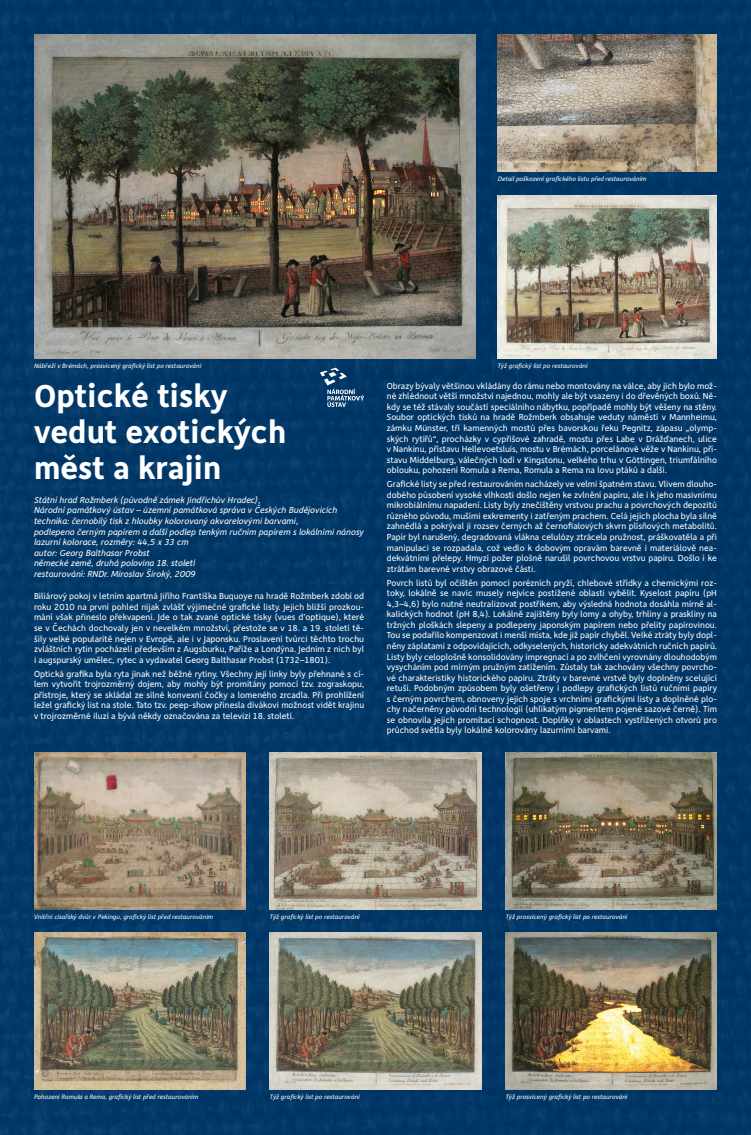
<style>
.page{position:relative;width:751px;height:1135px;background:#fff}
.page>*{position:absolute;margin:0;border:0;box-sizing:border-box;transform-origin:0 0}
.t1{font:700 32px/36.4px "Depot";color:#fff}
.t2{font:8.8px/10.6px "Depot";color:#fff;text-align:justify}
.t3{font:italic 8.8px/10.6px "Depot";color:#fff}
.t4{font:italic 6.4px "Depot";color:#fff}
</style>
<div class="page">
<img style="left:0;top:0;width:751px;height:1135px">
<img style="left:497px;top:34px;width:220px;height:138px">
<img style="left:497px;top:195px;width:220px;height:163px">
<img style="left:505px;top:753px;width:212px;height:157px">
<img style="left:505px;top:932px;width:212px;height:157px">
<img style="left:34px;top:753px;width:211px;height:157px">
<img style="left:34px;top:932px;width:211px;height:157px">
<img style="left:270px;top:753px;width:211px;height:157px">
<img style="left:270px;top:932px;width:211px;height:157px">
<svg style="left:320px;top:368px;width:44px;height:39px;background:#2f5b82"></svg>
<img style="left:34px;top:34px;width:441px;height:324px">
<p class="t4" style="left:497px;top:175px;width:150px">Detail poškození grafického listu před restaurováním</p>
<p class="t4" style="left:34px;top:362px;width:169px">Nábřeží v Brémách, prosvícený grafický list po restaurování</p>
<h1 class="t1" style="left:34px;top:376px;width:254px">Optické tisky vedut exotických měst a krajin</h1>
<p class="t3" style="left:34px;top:494px;width:331px">Státní hrad Rožmberk (původně zámek Jindřichův Hradec),<br>Národní památkový ústav – územní památková správa v Českých Budějovicích technika: černobílý tisk z hloubky kolorovaný akvarelovými barvami,<br>podlepeno černým papírem a další podlep tenkým ručním papírem s lokálními nánosy lazurní kolorace, rozměry: 44,5 x 33 cm<br>autor: Georg Balthasar Probst<br>německé země, druhá polovina 18. století<br>restaurování: RNDr. Miroslav Široký, 2009</p>
<p class="t2" style="left:34px;top:591px;width:331px">Biliárový pokoj v letním apartmá Jiřího Františka Buquoye na hradě Rožmberk zdobí od roku 2010 na první pohled nijak zvlášť výjimečné grafické listy. Jejich bližší prozkou&shy;mání však přineslo překvapení. Jde o tak zvané optické tisky (vues d’optique), které se v Čechách dochovaly jen v nevelkém množství, přestože se v 18. a 19. století tě&shy;šily velké popularitě nejen v Evropě, ale i v Japonsku. Proslavení tvůrci těchto trochu zvláštních rytin pocházeli především z Augsburku, Paříže a Londýna. Jedním z nich byl i augspurský umělec, rytec a vydavatel Georg Balthasar Probst (1732–1801).</p>
<p class="t2" style="left:34px;top:668px;width:331px">Optická grafika byla ryta jinak než běžné rytiny. Všechny její linky byly přehnané s cí&shy;lem vytvořit trojrozměrný dojem, aby mohly být promítány pomocí tzv. zograskopu, přístroje, který se skládal ze silné konvexní čočky a lomeného zrcadla. Při prohlížení ležel grafický list na stole. Tato tzv. peep-show přinesla divákovi možnost vidět krajinu v trojrozměrné iluzi a bývá někdy označována za televizi 18. století.</p>
<p class="t4" style="left:497px;top:362px;width:91px">Týž grafický list po restaurování</p>
<p class="t2" style="left:387px;top:380px;width:331px">Obrazy bývaly většinou vkládány do rámu nebo montovány na válce, aby jich bylo mož&shy;né zhlédnout větší množství najednou, mohly ale být vsazeny i do dřevěných boxů. Ně&shy;kdy se též stávaly součástí speciálního nábytku, popřípadě mohly být věšeny na stěny.<br>Soubor optických tisků na hradě Rožmberk obsahuje veduty náměstí v Mannheimu, zámku Münster, tří kamenných mostů přes bavorskou řeku Pegnitz, zápasu „olymp&shy;ských rytířů“, procházky v cypřišové zahradě, mostu přes Labe v Drážďanech, ulice v Nankinu, přístavu Hellevoetsluis, mostu v Brémách, porcelánové věže v Nankinu, pří&shy;stavu Middelburg, válečných lodí v Kingstonu, velkého trhu v Göttingen, triumfálního oblouku, pohození Romula a Rema, Romula a Rema na lovu ptáků a další.</p>
<p class="t2" style="left:387px;top:479px;width:331px">Grafické listy se před restaurováním nacházely ve velmi špatném stavu. Vlivem dlouho&shy;dobého působení vysoké vlhkosti došlo nejen ke zvlnění papíru, ale i k jeho masivnímu mikrobiálnímu napadení. Listy byly znečištěny vrstvou prachu a povrchových depozitů různého původu, mušími exkrementy i zatřeným prachem. Celá jejich plocha byla silně zahnědlá a pokrýval ji rozsev černých až černofialových skvrn plísňových metabolitů.<br>Papír byl narušený, degradovaná vlákna celulózy ztrácela pružnost, práškovatěla a při manipulaci se rozpadala, což vedlo k dobovým opravám barevně i materiálově nea&shy;dekvátními přelepy. Hmyzí požer plošně narušil povrchovou vrstvu papíru. Došlo i ke ztrátám barevné vrstvy obrazové části.</p>
<p class="t2" style="left:387px;top:577px;width:331px">Povrch listů byl očištěn pomocí porézních pryží, chlebové střídky a chemickými roz&shy;toky, lokálně se navíc musely nejvíce postižené oblasti vybělit. Kyselost papíru (pH 4,3–4,6) bylo nutné neutralizovat postřikem, aby výsledná hodnota dosáhla mírně al&shy;kalických hodnot (pH 8,4). Lokálně zajištěny byly lomy a ohyby, trhliny a praskliny na tržných ploškách slepeny a podlepeny japonským papírem nebo přelity papírovinou.<br>Tou se podařilo kompenzovat i menší místa, kde již papír chyběl. Velké ztráty byly dopl&shy;něny záplatami z odpovídajících, odkyselených, historicky adekvátních ručních papírů.<br>Listy byly celoplošně konsolidovány impregnací a po zvlhčení vyrovnány dlouhodobým vysycháním pod mírným pružným zatížením. Zůstaly tak zachovány všechny povrcho&shy;vé charakteristiky historického papíru. Ztráty v barevné vrstvě byly doplněny scelující retuší. Podobným způsobem byly ošetřeny i podlepy grafických listů ručními papíry s černým povrchem, obnoveny jejich spoje s vrchními grafickými listy a doplněné plo&shy;chy načerněny původní technologií (uhlíkatým pigmentem pojené sazové černě). Tím se obnovila jejich promítací schopnost. Doplňky v oblastech vystřižených otvorů pro průchod světla byly lokálně kolorovány lazurními barvami.</p>
<p class="t4" style="left:34px;top:913px;width:181px">Vnitřní císařský dvůr v Pekingu, grafický list před restaurováním</p>
<p class="t4" style="left:270px;top:913px;width:91px">Týž grafický list po restaurování</p>
<p class="t4" style="left:34px;top:1093px;width:166px">Pohození Romula a Rema, grafický list před restaurováním</p>
<p class="t4" style="left:270px;top:1093px;width:91px">Týž grafický list po restaurování</p>
<p class="t4" style="left:505px;top:913px;width:123px">Týž prosvícený grafický list po restaurování</p>
<p class="t4" style="left:505px;top:1093px;width:123px">Týž prosvícený grafický list po restaurování</p>
</div>
